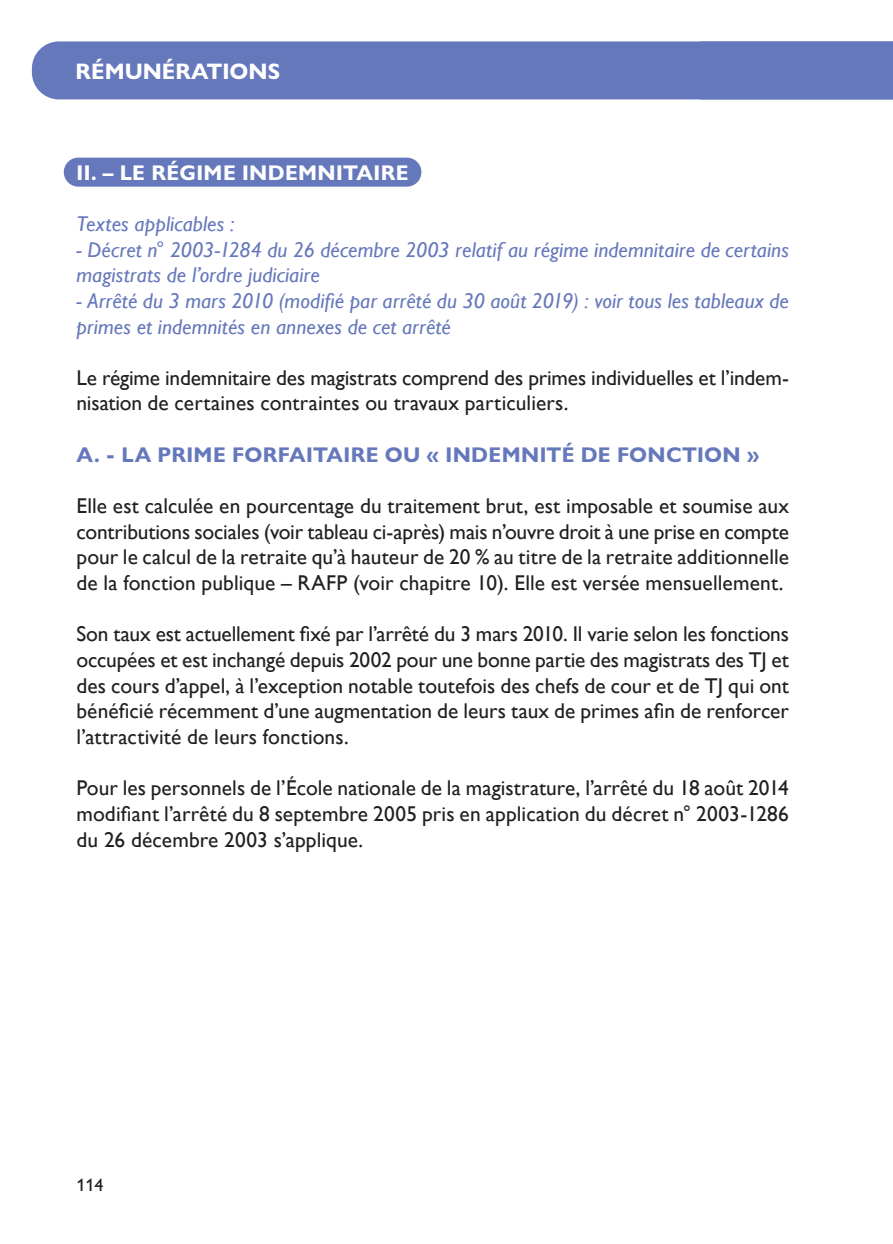
<style>
.page{position:relative;width:893px;height:1244px;background:#fff}
.page>*{position:absolute;margin:0;border:0;box-sizing:border-box;transform-origin:0 0}
.t1{font:700 22.5px "Gill Sans Nova";color:#fff}
.t2{font:21.38px/25.7px "Gill Sans";letter-spacing:.005em;color:#231f20;text-align:justify}
.t3{font:italic 21.38px/25.7px "Gill Sans";letter-spacing:.005em;color:#6578bb}
.t4{font:700 21.38px "Gill Sans Nova";letter-spacing:.015em;color:#6578bb}
.t5{font:700 21.38px "Gill Sans Nova";letter-spacing:.015em;color:#fff}
.t6{font:500 18px "Gill Sans Nova";color:#231f20}
</style>
<div class="page">
<div style="left:32px;top:41px;width:861px;height:58px;background:#6578bb"></div>
<div style="left:64px;top:158px;width:357px;height:29px;background:#6578bb;border-radius:15px"></div>
<p class="t1" style="left:76px;top:57px;width:206px">RÉMUNÉRATIONS</p>
<p class="t5" style="left:77px;top:159px;width:334px">II. – LE RÉGIME INDEMNITAIRE</p>
<p class="t3" style="left:77px;top:211px;width:159px">Textes applicables :</p>
<p class="t3" style="left:77px;top:237px;width:714px">- Décret n° 2003-1284 du 26 décembre 2003 relatif au régime indemnitaire de certains magistrats de l’ordre judiciaire</p>
<p class="t3" style="left:77px;top:288px;width:714px">- Arrêté du 3 mars 2010 (modifié par arrêté du 30 août 2019) : voir tous les tableaux de primes et indemnités en annexes de cet arrêté</p>
<p class="t2" style="left:77px;top:365px;width:714px">Le régime indemnitaire des magistrats comprend des primes individuelles et l’indem&shy;nisation de certaines contraintes ou travaux particuliers.</p>
<p class="t4" style="left:77px;top:441px;width:685px">A. - LA PRIME FORFAITAIRE OU « INDEMNITÉ DE FONCTION »</p>
<p class="t2" style="left:77px;top:493px;width:714px">Elle est calculée en pourcentage du traitement brut, est imposable et soumise aux contributions sociales (voir tableau ci-après) mais n’ouvre droit à une prise en compte pour le calcul de la retraite qu’à hauteur de 20 % au titre de la retraite additionnelle de la fonction publique – RAFP (voir chapitre 10). Elle est versée mensuellement.</p>
<p class="t2" style="left:77px;top:622px;width:714px">Son taux est actuellement fixé par l’arrêté du 3 mars 2010. Il varie selon les fonctions occupées et est inchangé depuis 2002 pour une bonne partie des magistrats des TJ et des cours d’appel, à l’exception notable toutefois des chefs de cour et de TJ qui ont bénéficié récemment d’une augmentation de leurs taux de primes afin de renforcer l’attractivité de leurs fonctions.</p>
<p class="t2" style="left:77px;top:776px;width:714px">Pour les personnels de l’École nationale de la magistrature, l’arrêté du 18 août 2014 modifiant l’arrêté du 8 septembre 2005 pris en application du décret n° 2003-1286 du 26 décembre 2003 s’applique.</p>
<p class="t6" style="left:77px;top:1174px;width:28px">114</p>
</div>
